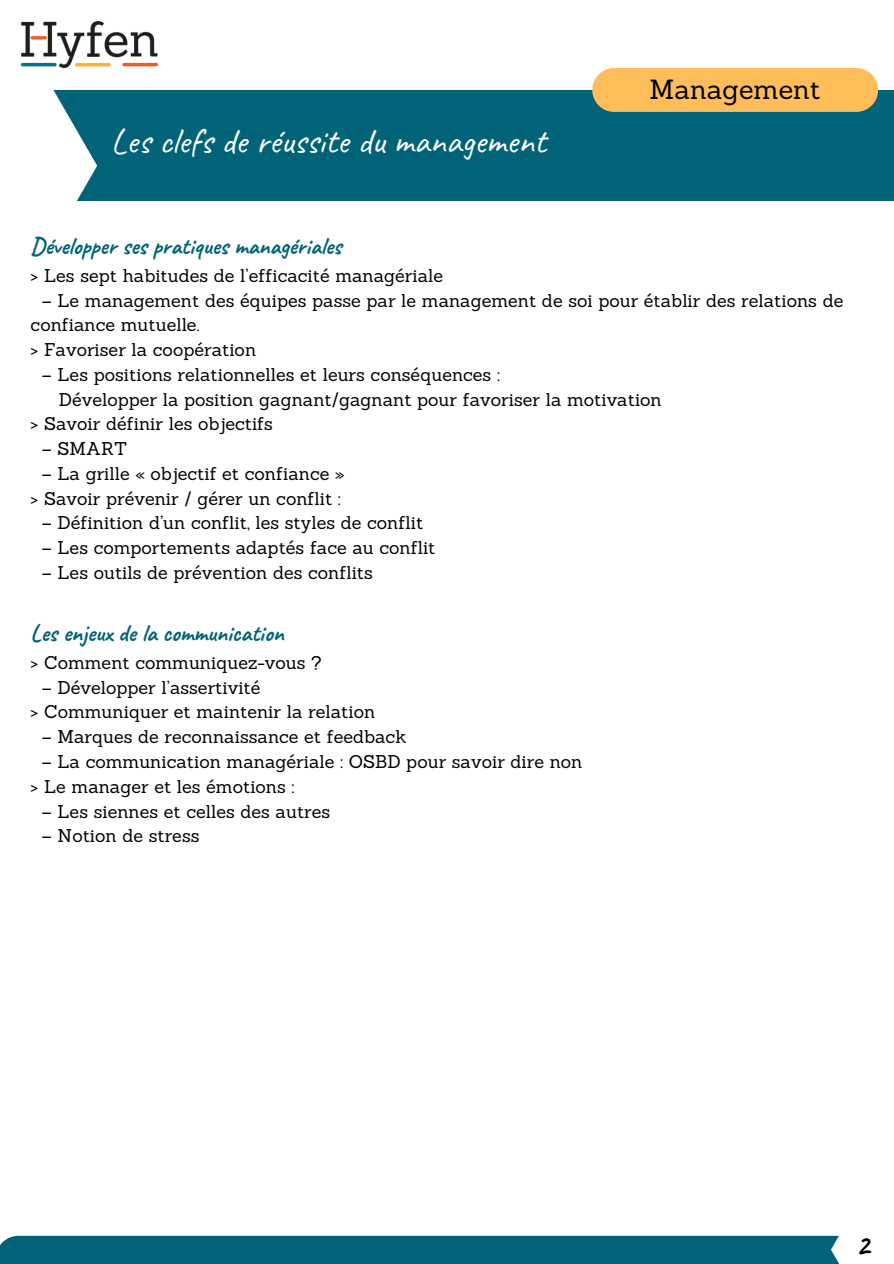
<style>
.page{position:relative;width:894px;height:1264px;background:#fff}
.page>*{position:absolute;margin:0;border:0;box-sizing:border-box;transform-origin:0 0}
.t1{font:36px "Caveat";color:#fff}
.t2{font:700 30px "Caveat";color:#000}
.t3{font:27px "Sanchez";color:#000}
.t4{font:700 24px "Caveat";color:#006378}
.t5{font:18px/24.8px "Sanchez";color:#000}
</style>
<div class="page">
<div style="left:0;top:1235px;width:893px;height:28px;background:#006378"></div>
<div style="left:830px;top:1200px;width:63px;height:63px;background:#fff"></div>
<img style="left:21px;top:22px;width:136px;height:46px">
<div style="left:0;top:90px;width:893px;height:110px;background:#006378"></div>
<div style="left:592px;top:68px;width:285px;height:44px;background:#ffbd59;border-radius:22px"></div>
<div style="left:0;top:75px;width:97px;height:182px;background:#fff"></div>
<p class="t1" style="left:111px;top:118px;width:436px">Les clefs de réussite du management</p>
<h1 class="t3" style="left:649px;top:72px;width:173px">Management</h1>
<p class="t4" style="left:31px;top:230px;width:312px">Développer ses pratiques managériales</p>
<p class="t5" style="left:31px;top:263px;width:414px">&gt; Les sept habitudes de l’efficacité managériale</p>
<p class="t5" style="left:31px;top:287px;width:814px;text-indent:11px">– Le management des équipes passe par le management de soi pour établir des relations de confiance mutuelle.</p>
<p class="t5" style="left:31px;top:337px;width:227px">&gt; Favoriser la coopération</p>
<p class="t5" style="left:42px;top:362px;width:459px">– Les positions relationnelles et leurs conséquences :</p>
<p class="t5" style="left:59px;top:386px;width:604px">Développer la position gagnant/gagnant pour favoriser la motivation</p>
<p class="t5" style="left:31px;top:411px;width:244px">&gt; Savoir définir les objectifs</p>
<p class="t5" style="left:42px;top:436px;width:87px">– SMART</p>
<p class="t5" style="left:42px;top:461px;width:304px">– La grille « objectif et confiance »</p>
<p class="t5" style="left:31px;top:485px;width:312px">&gt; Savoir prévenir / gérer un conflit :</p>
<p class="t5" style="left:42px;top:510px;width:382px">– Définition d’un conflit, les styles de conflit</p>
<p class="t5" style="left:42px;top:535px;width:395px">– Les comportements adaptés face au conflit</p>
<p class="t5" style="left:42px;top:560px;width:332px">– Les outils de prévention des conflits</p>
<p class="t4" style="left:31px;top:617px;width:254px">Les enjeux de la communication</p>
<p class="t5" style="left:31px;top:650px;width:292px">&gt; Comment communiquez-vous ?</p>
<p class="t5" style="left:42px;top:674px;width:220px">– Développer l’assertivité</p>
<p class="t5" style="left:31px;top:699px;width:346px">&gt; Communiquer et maintenir la relation</p>
<p class="t5" style="left:42px;top:724px;width:366px">– Marques de reconnaissance et feedback</p>
<p class="t5" style="left:42px;top:749px;width:542px">– La communication managériale : OSBD pour savoir dire non</p>
<p class="t5" style="left:31px;top:773px;width:265px">&gt; Le manager et les émotions :</p>
<p class="t5" style="left:42px;top:798px;width:290px">– Les siennes et celles des autres</p>
<p class="t5" style="left:42px;top:823px;width:159px">– Notion de stress</p>
<p class="t2" style="left:855px;top:1226px;width:15px">2</p>
</div>
